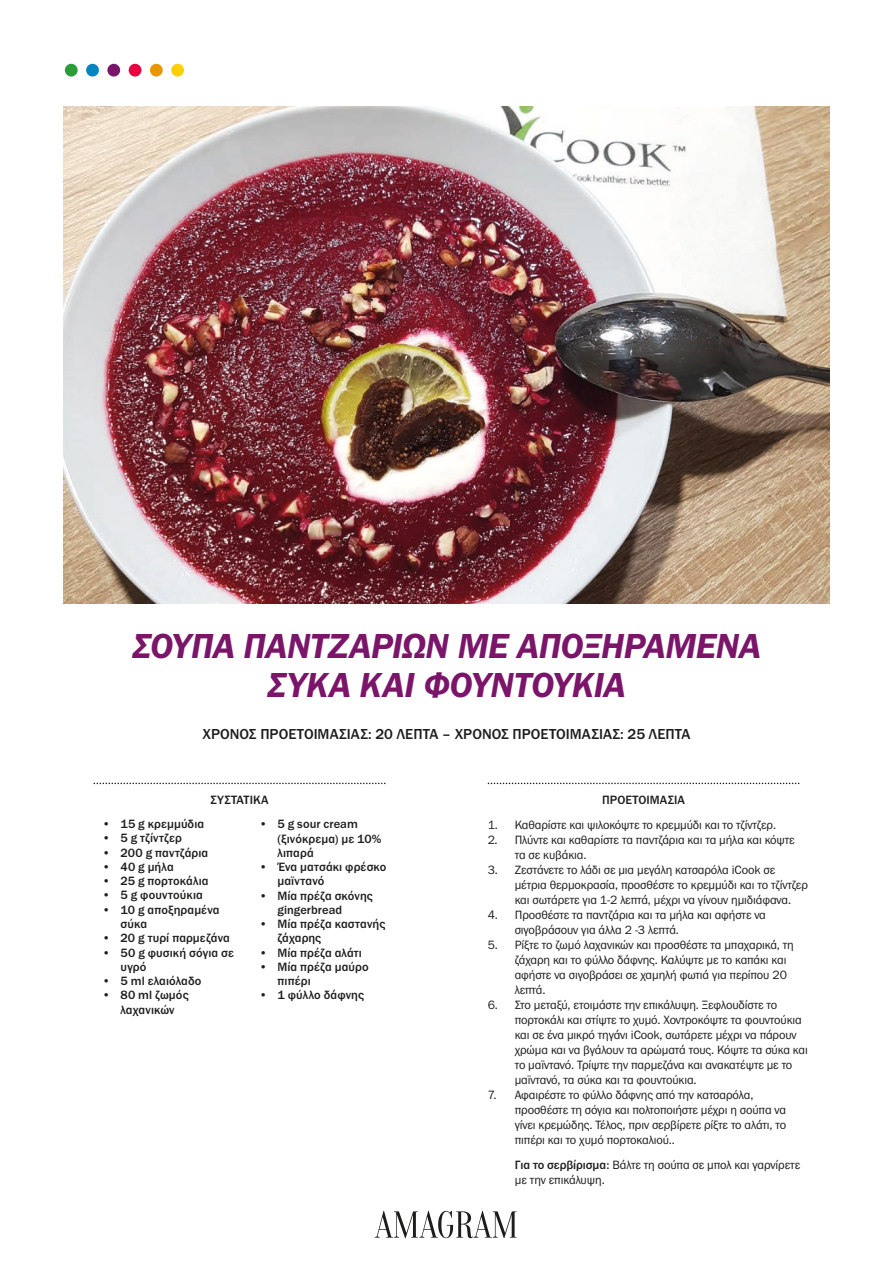
<style>
.page{position:relative;width:893px;height:1263px;background:#fff}
.page>*{position:absolute;margin:0;border:0;box-sizing:border-box;transform-origin:0 0}
.t1{font:36px/39px "Franklin Gothic URW Dem Ita";letter-spacing:-.005em;color:#7a156a;text-align:center}
.t2{font:500 15px "Franklin Gothic URW";color:#1d1d1b}
.t3{font:12.45px/15px "Franklin Gothic URW Boo";letter-spacing:-.01em;color:#1d1d1b}
.t4{font:500 12.45px/14.2px "Franklin Gothic URW";letter-spacing:.01em;color:#1d1d1b}
.s1{font-family:"Franklin Gothic URW Boo";font-weight:400}
.s2{font-family:"Franklin Gothic URW";font-weight:500}
</style>
<div class="page">
<img style="left:64px;top:106px;width:765px;height:498px">
<svg style="left:488px;top:783px;width:311px;height:1px"></svg>
<svg style="left:94px;top:783px;width:292px;height:1px"></svg>
<div style="left:171px;top:64px;width:13px;height:13px;background:#ffd000;border-radius:50%"></div>
<div style="left:150px;top:64px;width:13px;height:13px;background:#e99700;border-radius:50%"></div>
<div style="left:129px;top:64px;width:12px;height:13px;background:#e50040;border-radius:50%"></div>
<div style="left:107px;top:64px;width:13px;height:13px;background:#7a156a;border-radius:50%"></div>
<div style="left:86px;top:64px;width:13px;height:13px;background:#0086be;border-radius:50%"></div>
<div style="left:65px;top:64px;width:13px;height:13px;background:#2a9c38;border-radius:50%"></div>
<svg style="left:375px;top:1211px;width:142px;height:27px"></svg>
<h1 class="t1" style="left:132px;top:625px;width:630px">ΣΟΥΠΑ ΠΑΝΤΖΑΡΙΩΝ ΜΕ ΑΠΟΞΗΡΑΜΕΝΑ<br>ΣΥΚΑ ΚΑΙ ΦΟΥΝΤΟΥΚΙΑ</h1>
<p class="t2" style="left:202px;top:725px;width:489px">ΧΡΟΝΟΣ ΠΡΟΕΤΟΙΜΑΣΙΑΣ: 20 ΛΕΠΤΑ – ΧΡΟΝΟΣ ΠΡΟΕΤΟΙΜΑΣΙΑΣ: 25 ΛΕΠΤΑ</p>
<p class="t4" style="left:210px;top:793px;width:60px">ΣΥΣΤΑΤΙΚΑ</p>
<p class="t4" style="left:102px;top:817px;width:104px"><span class="s1">•</span> 15 g κρεμμύδια</p>
<p class="t4" style="left:102px;top:831px;width:81px"><span class="s1">•</span> 5 g τζίντζερ</p>
<p class="t4" style="left:102px;top:845px;width:108px"><span class="s1">•</span> 200 g παντζάρια</p>
<p class="t4" style="left:102px;top:859px;width:73px"><span class="s1">•</span> 40 g μήλα</p>
<p class="t4" style="left:102px;top:874px;width:108px"><span class="s1">•</span> 25 g πορτοκάλια</p>
<p class="t4" style="left:102px;top:888px;width:102px"><span class="s1">•</span> 5 g φουντούκια</p>
<p class="t4" style="left:121px;top:902px;width:100px;text-indent:-19px"><span class="s1">•</span> 10 g αποξηραμένα σύκα</p>
<p class="t4" style="left:102px;top:931px;width:129px"><span class="s1">•</span> 20 g τυρί παρμεζάνα</p>
<p class="t4" style="left:121px;top:945px;width:115px;text-indent:-19px"><span class="s1">•</span> 50 g φυσική σόγια σε υγρό</p>
<p class="t4" style="left:102px;top:973px;width:101px"><span class="s1">•</span> 5 ml ελαιόλαδο</p>
<p class="t4" style="left:102px;top:988px;width:88px;text-align:center"><span class="s1">•</span> 80 ml ζωμός λαχανικών</p>
<p class="t4" style="left:277px;top:817px;width:106px;text-indent:-19px"><span class="s1">•</span> 5 g sour cream (ξινόκρεμα) με 10% λιπαρά</p>
<p class="t4" style="left:277px;top:859px;width:110px;text-indent:-19px"><span class="s1">•</span> Ένα ματσάκι φρέσκο μαϊντανό</p>
<p class="t4" style="left:277px;top:888px;width:97px;text-indent:-19px"><span class="s1">•</span> Μία πρέζα σκόνης gingerbread</p>
<p class="t4" style="left:277px;top:916px;width:109px;text-indent:-19px"><span class="s1">•</span> Μία πρέζα καστανής ζάχαρης</p>
<p class="t4" style="left:259px;top:945px;width:105px"><span class="s1">•</span> Μία πρέζα αλάτι</p>
<p class="t4" style="left:277px;top:959px;width:93px;text-indent:-19px"><span class="s1">•</span> Μία πρέζα μαύρο πιπέρι</p>
<p class="t4" style="left:259px;top:988px;width:107px"><span class="s1">•</span> 1 φύλλο δάφνης</p>
<p class="t4" style="left:602px;top:793px;width:84px">ΠΡΟΕΤΟΙΜΑΣΙΑ</p>
<p class="t3" style="left:488px;top:817px;width:290px">1. Καθαρίστε και ψιλοκόψτε το κρεμμύδι και το τζίντζερ.</p>
<p class="t3" style="left:515px;top:832px;width:282px;text-indent:-27px">2. Πλύντε και καθαρίστε τα παντζάρια και τα μήλα και κόψτε τα σε κυβάκια.</p>
<p class="t3" style="left:515px;top:862px;width:295px;text-indent:-27px">3. Ζεστάνετε το λάδι σε μια μεγάλη κατσαρόλα iCook σε μέτρια θερμοκρασία, προσθέστε το κρεμμύδι και το τζίντζερ και σωτάρετε για 1-2 λεπτά, μέχρι να γίνουν ημιδιάφανα.</p>
<p class="t3" style="left:515px;top:907px;width:253px;text-indent:-27px">4. Προσθέστε τα παντζάρια και τα μήλα και αφήστε να σιγοβράσουν για άλλα 2 -3 λεπτά.</p>
<p class="t3" style="left:515px;top:937px;width:281px;text-indent:-27px">5. Ρίξτε το ζωμό λαχανικών και προσθέστε τα μπαχαρικά, τη ζάχαρη και το φύλλο δάφνης. Καλύψτε με το καπάκι και αφήστε να σιγοβράσει σε χαμηλή φωτιά για περίπου 20 λεπτά.</p>
<p class="t3" style="left:515px;top:997px;width:295px;text-indent:-27px">6. Στο μεταξύ, ετοιμάστε την επικάλυψη. Ξεφλουδίστε το πορτοκάλι και στίψτε το χυμό. Χοντροκόψτε τα φουντούκια και σε ένα μικρό τηγάνι iCook, σωτάρετε μέχρι να πάρουν χρώμα και να βγάλουν τα αρώματά τους. Κόψτε τα σύκα και το μαϊντανό. Τρίψτε την παρμεζάνα και ανακατέψτε με το μαϊντανό, τα σύκα και τα φουντούκια.</p>
<p class="t3" style="left:515px;top:1087px;width:273px;text-indent:-27px">7. Αφαιρέστε το φύλλο δάφνης από την κατσαρόλα, προσθέστε τη σόγια και πολτοποιήστε μέχρι η σούπα να γίνει κρεμώδης. Τέλος, πριν σερβίρετε ρίξτε το αλάτι, το πιπέρι και το χυμό πορτοκαλιού..</p>
<p class="t3" style="left:515px;top:1157px;width:287px"><span class="s2">Για το σερβίρισμα:</span> Βάλτε τη σούπα σε μπολ και γαρνίρετε με την επικάλυψη.</p>
</div>
